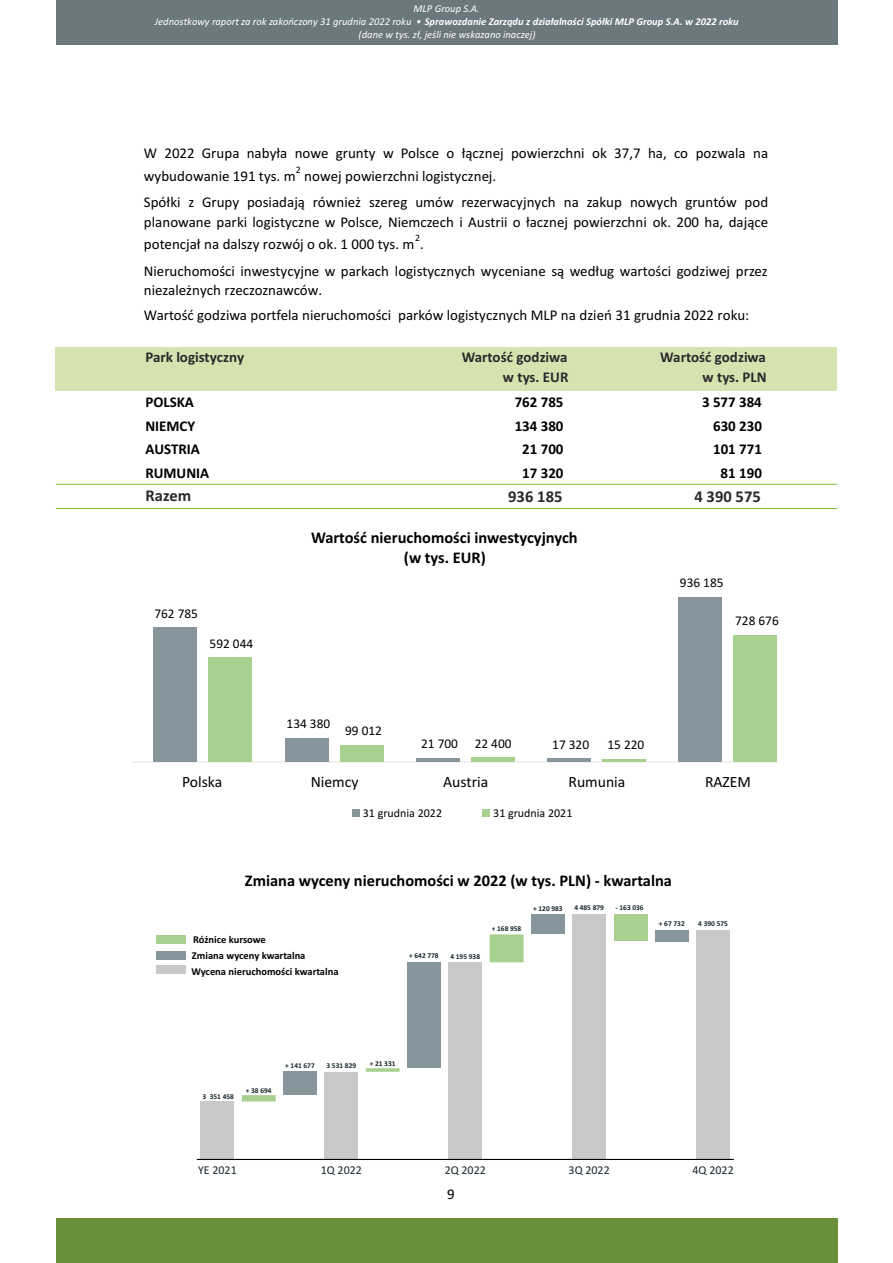
<style>
.page{position:relative;width:893px;height:1263px;background:#fff}
.page>*{position:absolute;margin:0;border:0;box-sizing:border-box;transform-origin:0 0}
.t1{font:700 16.5px "Calibri";color:#2b2929}
.t2{font:700 16.35px/20px "Calibri";color:#000;text-align:center}
.t3{font:15.75px "Calibri";color:#000}
.t4{font:15px/22.2px "Calibri";color:#000}
.t5{font:700 15px "Calibri";color:#000}
.t6{font:700 15px/19.6px "Calibri";color:#2b2929;text-align:right}
.t7{font:13.35px "Calibri";color:#000}
.t8{font:12px "Calibri";color:#17262b}
.t9{font:12px "Calibri";color:#000}
.t10{font:italic 10.5px/12.9px "Calibri";color:#fff;text-align:center}
.t11{font:700 10.5px/15.9px "Calibri";color:#000}
.t12{font:9.9px "Calibri";color:#000}
.t13{font:700 7.35px "Calibri";color:#17262b}
.s1{font-weight:700}
.s2{font-style:inherit}
</style>
<div class="page">
<div style="left:56px;top:0;width:782px;height:45px;background:#6b787d"></div>
<div style="left:56px;top:1218px;width:782px;height:45px;background:#698f38"></div>
<div style="left:56px;top:347px;width:781px;height:44px;background:#d4e3b0"></div>
<hr style="left:56px;top:484px;width:781px;height:1px;background:#87bd2e">
<hr style="left:56px;top:508px;width:781px;height:1px;background:#87bd2e">
<hr style="left:132px;top:761px;width:646px;height:1px;background:#e6e6e6">
<div style="left:153px;top:628px;width:43px;height:134px;background:#87969c"></div>
<div style="left:208px;top:658px;width:44px;height:104px;background:#a8d18f"></div>
<div style="left:285px;top:738px;width:43px;height:24px;background:#87969c"></div>
<div style="left:340px;top:746px;width:44px;height:16px;background:#a8d18f"></div>
<hr style="left:416px;top:758px;width:44px;height:4px;background:#87969c">
<hr style="left:471px;top:758px;width:44px;height:4px;background:#a8d18f">
<hr style="left:547px;top:759px;width:44px;height:3px;background:#87969c">
<hr style="left:602px;top:759px;width:44px;height:3px;background:#a8d18f">
<div style="left:678px;top:597px;width:44px;height:165px;background:#87969c"></div>
<div style="left:734px;top:635px;width:43px;height:127px;background:#a8d18f"></div>
<div style="left:483px;top:809px;width:7px;height:8px;background:#a8d18f"></div>
<div style="left:352px;top:809px;width:8px;height:8px;background:#87969c"></div>
<div style="left:201px;top:1101px;width:33px;height:58px;background:#c9c9c9"></div>
<div style="left:324px;top:1072px;width:34px;height:87px;background:#c9c9c9"></div>
<div style="left:448px;top:962px;width:34px;height:197px;background:#c9c9c9"></div>
<div style="left:572px;top:914px;width:34px;height:245px;background:#c9c9c9"></div>
<div style="left:696px;top:930px;width:34px;height:229px;background:#c9c9c9"></div>
<div style="left:531px;top:914px;width:34px;height:20px;background:#87969c"></div>
<div style="left:614px;top:914px;width:33px;height:27px;background:#a8d18f"></div>
<div style="left:655px;top:930px;width:34px;height:11px;background:#87969c"></div>
<svg style="left:242px;top:934px;width:281px;height:167px"></svg>
<hr style="left:197px;top:1159px;width:537px;height:1px;background:#000">
<div style="left:156px;top:936px;width:30px;height:8px;background:#a8d18f"></div>
<div style="left:156px;top:951px;width:30px;height:8px;background:#87969c"></div>
<div style="left:156px;top:966px;width:30px;height:8px;background:#c9c9c9"></div>
<p class="t10" style="left:155px;top:3px;width:585px">MLP Group S.A.<br>Jednostkowy raport za rok zakończony 31 grudnia 2022 roku • <span class="s1">Sprawozdanie Zarządu z działalności Spółki MLP Group S.A. w 2022 roku </span>(dane w tys. zł, jeśli nie wskazano inaczej)</p>
<p class="t4" style="left:144px;top:144px;width:626px">W 2022 Grupa nabyła nowe grunty w Polsce o łącznej powierzchni ok 37,7 ha, co pozwala na wybudowanie 191 tys. m</p>
<p class="t12" style="left:296px;top:166px;width:7px">2</p>
<p class="t4" style="left:144px;top:164px;width:626px;line-height:26.4px;text-indent:160px">nowej powierzchni logistycznej.<br>Spółki z Grupy posiadają również szereg umów rezerwacyjnych na zakup nowych gruntów pod</p>
<p class="t4" style="left:144px;top:212px;width:626px">planowane parki logistyczne w Polsce, Niemczech i Austrii o łacznej powierzchni ok. 200 ha, dające potencjał na dalszy rozwój o ok. 1 000 tys. m .</p>
<p class="t12" style="left:415px;top:234px;width:7px">2</p>
<p class="t4" style="left:144px;top:262px;width:625px;line-height:19.6px">Nieruchomości inwestycyjne w parkach logistycznych wyceniane są według wartości godziwej przez niezależnych rzeczoznawców.</p>
<p class="t4" style="left:144px;top:305px;width:607px">Wartość godziwa portfela nieruchomości parków logistycznych MLP na dzień 31 grudnia 2022 roku:</p>
<p class="t6" style="left:145px;top:349px;width:100px">Park logistyczny</p>
<p class="t6" style="left:462px;top:349px;width:108px">Wartość godziwa w tys. EUR</p>
<p class="t6" style="left:660px;top:349px;width:108px">Wartość godziwa w tys. PLN</p>
<p class="t5" style="left:145px;top:396px;width:50px">POLSKA</p>
<p class="t5" style="left:515px;top:396px;width:50px">762 785</p>
<p class="t5" style="left:702px;top:396px;width:61px">3 577 384</p>
<p class="t5" style="left:145px;top:419px;width:51px">NIEMCY</p>
<p class="t5" style="left:515px;top:419px;width:50px">134 380</p>
<p class="t5" style="left:713px;top:419px;width:50px">630 230</p>
<p class="t5" style="left:145px;top:443px;width:56px">AUSTRIA</p>
<p class="t5" style="left:522px;top:443px;width:43px">21 700</p>
<p class="t5" style="left:713px;top:443px;width:50px">101 771</p>
<p class="t5" style="left:145px;top:466px;width:65px">RUMUNIA</p>
<p class="t5" style="left:522px;top:466px;width:43px">17 320</p>
<p class="t5" style="left:721px;top:466px;width:43px">81 190</p>
<p class="t1" style="left:146px;top:489px;width:47px">Razem</p>
<p class="t1" style="left:508px;top:489px;width:56px">936 185</p>
<p class="t1" style="left:694px;top:489px;width:68px">4 390 575</p>
<p class="t7" style="left:154px;top:607px;width:45px">762 785</p>
<p class="t7" style="left:210px;top:637px;width:45px">592 044</p>
<p class="t2" style="left:311px;top:529px;width:268px">Wartość nieruchomości inwestycyjnych (w tys. EUR)</p>
<p class="t7" style="left:680px;top:577px;width:45px">936 185</p>
<p class="t7" style="left:735px;top:615px;width:45px">728 676</p>
<p class="t3" style="left:182px;top:775px;width:42px">Polska</p>
<p class="t7" style="left:287px;top:718px;width:45px">134 380</p>
<p class="t7" style="left:345px;top:725px;width:38px">99 012</p>
<p class="t3" style="left:311px;top:775px;width:49px">Niemcy</p>
<p class="t7" style="left:421px;top:738px;width:92px">21 700 22 400</p>
<p class="t3" style="left:443px;top:775px;width:47px">Austria</p>
<p class="t7" style="left:552px;top:739px;width:38px">17 320</p>
<p class="t7" style="left:607px;top:739px;width:38px">15 220</p>
<p class="t3" style="left:568px;top:775px;width:58px">Rumunia</p>
<p class="t9" style="left:363px;top:808px;width:81px">31 grudnia 2022</p>
<p class="t9" style="left:493px;top:808px;width:81px">31 grudnia 2021</p>
<p class="t2" style="left:245px;top:871px;width:429px">Zmiana wyceny nieruchomości w 2022 (w tys. PLN) - kwartalna</p>
<p class="t13" style="left:533px;top:905px;width:31px">+ 120 983</p>
<p class="t13" style="left:616px;top:905px;width:30px">- 163 036</p>
<p class="t13" style="left:574px;top:905px;width:31px">4 485 879</p>
<p class="t3" style="left:705px;top:775px;width:48px">RAZEM</p>
<p class="t11" style="left:191px;top:932px;width:149px">Różnice kursowe<br>Zmiana wyceny kwartalna<br>Wycena nieruchomości kwartalna</p>
<p class="t13" style="left:409px;top:952px;width:31px">+ 642 778</p>
<p class="t13" style="left:450px;top:953px;width:31px">4 195 938</p>
<p class="t13" style="left:492px;top:925px;width:31px">+ 168 958</p>
<p class="t13" style="left:203px;top:1093px;width:33px">3 351 <span class="s2">45</span>8</p>
<p class="t13" style="left:246px;top:1087px;width:27px">+ 38 694</p>
<p class="t13" style="left:285px;top:1063px;width:31px">+ 141 <span class="s2">677</span></p>
<p class="t13" style="left:370px;top:1060px;width:27px">+ 21 331</p>
<p class="t13" style="left:326px;top:1063px;width:31px">3 531 829</p>
<p class="t13" style="left:659px;top:921px;width:27px">+ 67 732</p>
<p class="t13" style="left:698px;top:920px;width:31px">4 390 575</p>
<p class="t8" style="left:198px;top:1165px;width:40px">YE 2021</p>
<p class="t8" style="left:321px;top:1165px;width:43px">1Q 2022</p>
<p class="t8" style="left:445px;top:1165px;width:43px">2Q 2022</p>
<p class="t8" style="left:569px;top:1165px;width:43px">3Q 2022</p>
<p class="t8" style="left:692px;top:1165px;width:43px">4Q 2022</p>
<p class="t4" style="left:447px;top:1184px;width:9px">9</p>
</div>
